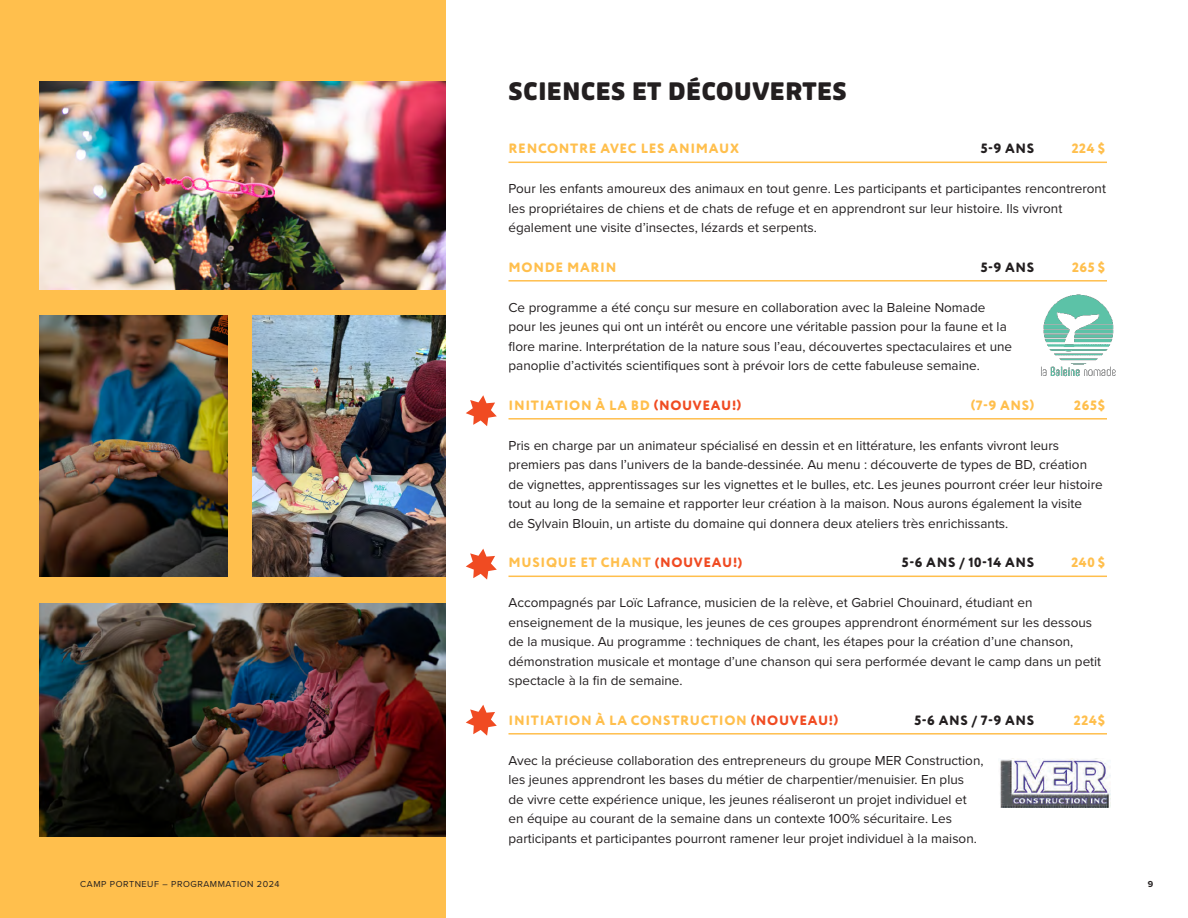
<style>
.page{position:relative;width:1188px;height:918px;background:#fff}
.page>*{position:absolute;margin:0;border:0;box-sizing:border-box;transform-origin:0 0}
.H2_-_Titre{font:700 expanded 24px "Puffin Display Soft";letter-spacing:.02em;color:#231f20}
.T2_-_Texte_courant{font:13.5px/19.5px "Proxima Nova";color:#231f20}
.H3_-_Sous-Titre{font:800 13.5px "Circe Rounded";letter-spacing:.05em;color:#ffbf4d}
.H3_-_Sous-Titre-2{font:800 13.5px "Circe Rounded";letter-spacing:.05em;color:#231f20}
.t1{font:9px "Proxima Nova";letter-spacing:.06em;color:#231f20}
.t2{font:700 9px "Proxima Nova";color:#231f20}
.s1{color:#f04b22}
</style>
<div class="page">
<div style="left:0;top:0;width:446px;height:918px;background:#ffbf4d"></div>
<hr style="left:508px;top:162px;width:599px;height:1px;background:#ffbf4d">
<hr style="left:508px;top:280px;width:599px;height:2px;background:#ffbf4d">
<hr style="left:508px;top:418px;width:599px;height:2px;background:#ffbf4d">
<hr style="left:508px;top:576px;width:599px;height:1px;background:#ffbf4d">
<hr style="left:508px;top:733px;width:599px;height:2px;background:#ffbf4d">
<svg style="left:466px;top:395px;width:31px;height:31px"></svg>
<svg style="left:466px;top:705px;width:31px;height:31px"></svg>
<svg style="left:466px;top:549px;width:31px;height:31px"></svg>
<img style="left:1000px;top:758px;width:111px;height:50px">
<img style="left:1041px;top:294px;width:75px;height:83px">
<img style="left:40px;top:316px;width:188px;height:260px">
<img style="left:40px;top:603px;width:406px;height:234px">
<img style="left:40px;top:81px;width:406px;height:208px">
<img style="left:252px;top:316px;width:194px;height:260px">
<p class="H2_-_Titre" style="left:508px;top:77px;width:340px">SCIENCES ET DÉCOUVERTES</p>
<p class="H3_-_Sous-Titre" style="left:509px;top:141px;width:232px">RENCONTRE AVEC LES ANIMAUX</p>
<p class="H3_-_Sous-Titre-2" style="left:981px;top:141px;width:55px">5-9 ANS</p>
<p class="H3_-_Sous-Titre" style="left:1072px;top:141px;width:35px">224 $</p>
<p class="T2_-_Texte_courant" style="left:508px;top:178px;width:599px">Pour les enfants amoureux des animaux en tout genre. Les participants et participantes rencontreront les propriétaires de chiens et de chats de refuge et en apprendront sur leur histoire. Ils vivront également une visite d’insectes, lézards et serpents.</p>
<p class="H3_-_Sous-Titre" style="left:509px;top:259px;width:109px">MONDE MARIN</p>
<p class="H3_-_Sous-Titre-2" style="left:981px;top:259px;width:55px">5-9 ANS</p>
<p class="H3_-_Sous-Titre" style="left:1072px;top:259px;width:35px">265 $</p>
<p class="T2_-_Texte_courant" style="left:508px;top:297px;width:505px">Ce programme a été conçu sur mesure en collaboration avec la Baleine Nomade pour les jeunes qui ont un intérêt ou encore une véritable passion pour la faune et la flore marine. Interprétation de la nature sous l’eau, découvertes spectaculaires et une panoplie d’activités scientifiques sont à prévoir lors de cette fabuleuse semaine.</p>
<p class="H3_-_Sous-Titre" style="left:509px;top:397px;width:234px">INITIATION À LA BD <span class="s1">(NOUVEAU!)</span></p>
<p class="H3_-_Sous-Titre" style="left:971px;top:397px;width:65px">(7-9 ANS)</p>
<p class="H3_-_Sous-Titre" style="left:1074px;top:397px;width:33px">265$</p>
<p class="T2_-_Texte_courant" style="left:508px;top:435px;width:596px">Pris en charge par un animateur spécialisé en dessin et en littérature, les enfants vivront leurs premiers pas dans l’univers de la bande-dessinée. Au menu : découverte de types de BD, création de vignettes, apprentissages sur les vignettes et le bulles, etc. Les jeunes pourront créer leur histoire tout au long de la semaine et rapporter leur création à la maison. Nous aurons également la visite<br>de Sylvain Blouin, un artiste du domaine qui donnera deux ateliers très enrichissants.</p>
<p class="H3_-_Sous-Titre" style="left:509px;top:555px;width:235px">MUSIQUE ET CHANT <span class="s1">(NOUVEAU!)</span></p>
<p class="H3_-_Sous-Titre-2" style="left:902px;top:555px;width:134px">5-6 ANS / 10-14 ANS</p>
<p class="H3_-_Sous-Titre" style="left:1071px;top:555px;width:36px">240 $</p>
<p class="T2_-_Texte_courant" style="left:508px;top:592px;width:594px">Accompagnés par Loïc Lafrance, musicien de la relève, et Gabriel Chouinard, étudiant en enseignement de la musique, les jeunes de ces groupes apprendront énormément sur les dessous de la musique. Au programme : techniques de chant, les étapes pour la création d’une chanson, démonstration musicale et montage d’une chanson qui sera performée devant le camp dans un petit spectacle à la fin de semaine.</p>
<p class="H3_-_Sous-Titre" style="left:509px;top:712px;width:331px">INITIATION À LA CONSTRUCTION <span class="s1">(NOUVEAU!)</span></p>
<p class="H3_-_Sous-Titre-2" style="left:914px;top:712px;width:121px">5-6 ANS / 7-9 ANS</p>
<p class="H3_-_Sous-Titre" style="left:1074px;top:712px;width:33px">224$</p>
<p class="T2_-_Texte_courant" style="left:508px;top:750px;width:477px">Avec la précieuse collaboration des entrepreneurs du groupe MER Construction, les jeunes apprendront les bases du métier de charpentier/menuisier. En plus<br>de vivre cette expérience unique, les jeunes réaliseront un projet individuel et en équipe au courant de la semaine dans un contexte 100% sécuritaire. Les participants et participantes pourront ramener leur projet individuel à la maison.</p>
<p class="t1" style="left:80px;top:878px;width:201px">CAMP PORTNEUF – PROGRAMMATION 2024</p>
<p class="t2" style="left:1148px;top:878px;width:7px">9</p>
</div>
